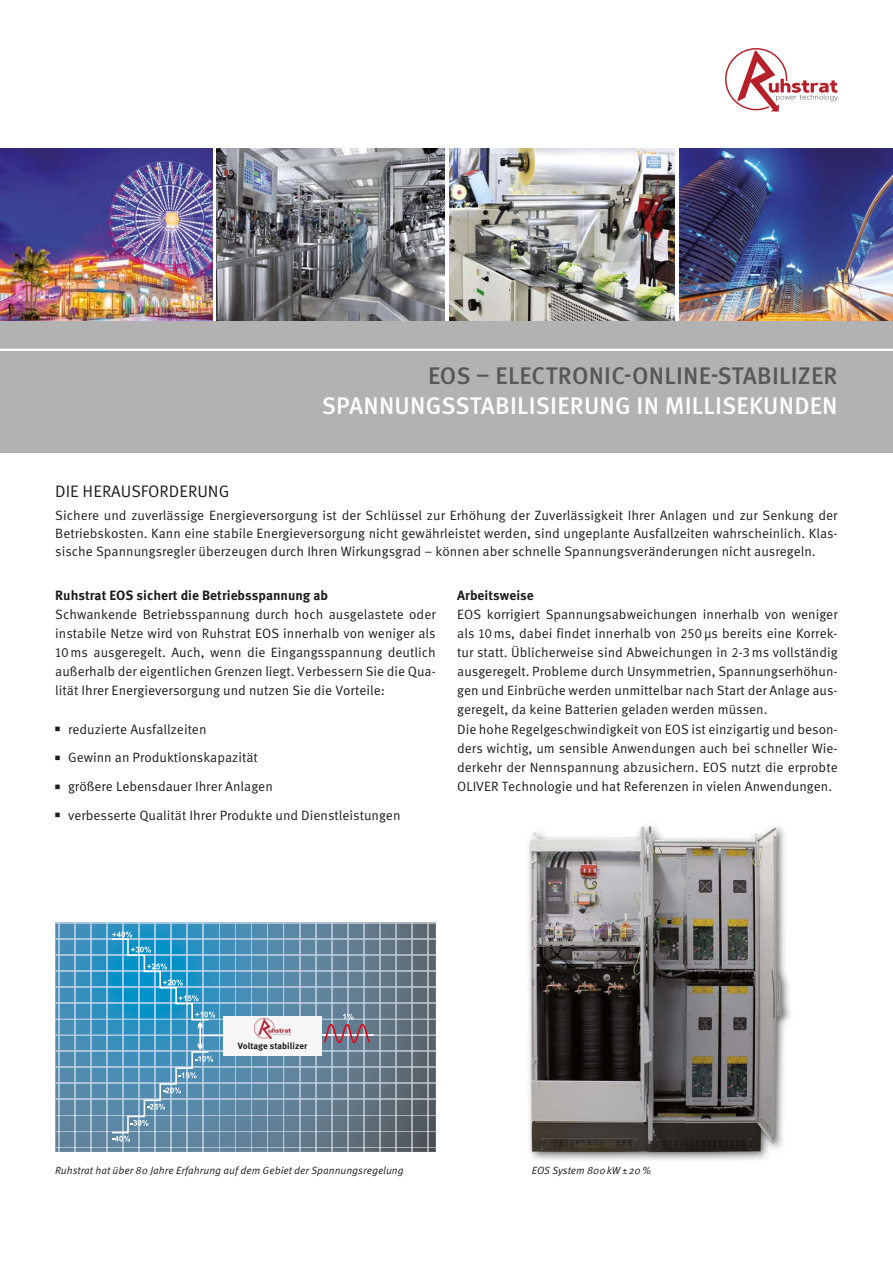
<style>
.page{position:relative;width:893px;height:1263px;background:#fff}
.page>*{position:absolute;margin:0;border:0;box-sizing:border-box;transform-origin:0 0}
.t1{font:500 24px "Meta OT";letter-spacing:.01em;color:#fff}
.t2{font:500 24px "Meta OT";letter-spacing:.01em;color:#575756}
.t3{font:16.65px "Meta OT Norm";color:#1d1d1b}
.t4{font:13.5px/19.2px "Meta OT Norm";color:#1d1d1b;text-align:justify}
.t5{font:700 13.5px "Meta OT";color:#1d1d1b}
.t6{font:10.5px "Meta OT Norm Ita";color:#1d1d1b}
.t7{font:700 9px "Meta OT";color:#1d1d1b}
.s1{font-family:"Meta OT Norm"}
</style>
<div class="page">
<svg style="left:725px;top:48px;width:113px;height:64px"></svg>
<div style="left:0;top:321px;width:893px;height:132px;background:#b2b2b2"></div>
<hr style="left:0;top:349px;width:893px;height:2px;background:#fff">
<img style="left:0;top:148px;width:213px;height:173px">
<img style="left:217px;top:148px;width:228px;height:173px">
<img style="left:449px;top:148px;width:226px;height:173px">
<img style="left:679px;top:148px;width:214px;height:173px">
<svg style="left:55px;top:923px;width:381px;height:229px;background:#5e859e"></svg>
<img style="left:55px;top:922px;width:381px;height:1px">
<img style="left:55px;top:938px;width:381px;height:1px">
<img style="left:55px;top:954px;width:381px;height:1px">
<img style="left:55px;top:971px;width:381px;height:1px">
<img style="left:55px;top:987px;width:381px;height:1px">
<img style="left:55px;top:1003px;width:381px;height:1px">
<img style="left:55px;top:1019px;width:381px;height:1px">
<img style="left:55px;top:1035px;width:381px;height:1px">
<img style="left:55px;top:1051px;width:381px;height:1px">
<img style="left:55px;top:1067px;width:381px;height:1px">
<img style="left:55px;top:1083px;width:381px;height:1px">
<img style="left:55px;top:1099px;width:381px;height:1px">
<img style="left:55px;top:1115px;width:381px;height:1px">
<img style="left:55px;top:1131px;width:381px;height:1px">
<img style="left:55px;top:1147px;width:381px;height:1px">
<img style="left:59px;top:922px;width:1px;height:230px">
<img style="left:75px;top:922px;width:1px;height:230px">
<img style="left:91px;top:922px;width:1px;height:230px">
<img style="left:107px;top:922px;width:1px;height:230px">
<img style="left:123px;top:922px;width:1px;height:230px">
<img style="left:139px;top:922px;width:1px;height:230px">
<img style="left:155px;top:922px;width:1px;height:230px">
<img style="left:171px;top:922px;width:1px;height:230px">
<img style="left:187px;top:922px;width:1px;height:230px">
<img style="left:203px;top:922px;width:1px;height:230px">
<img style="left:219px;top:922px;width:1px;height:230px">
<img style="left:235px;top:922px;width:1px;height:230px">
<img style="left:251px;top:922px;width:1px;height:230px">
<img style="left:267px;top:922px;width:1px;height:230px">
<img style="left:283px;top:922px;width:1px;height:230px">
<img style="left:299px;top:922px;width:1px;height:230px">
<img style="left:315px;top:922px;width:1px;height:230px">
<img style="left:331px;top:922px;width:1px;height:230px">
<img style="left:348px;top:922px;width:1px;height:230px">
<img style="left:364px;top:922px;width:1px;height:230px">
<img style="left:380px;top:922px;width:1px;height:230px">
<img style="left:396px;top:922px;width:1px;height:230px">
<img style="left:412px;top:922px;width:1px;height:230px">
<img style="left:428px;top:922px;width:1px;height:230px">
<hr style="left:321px;top:1034px;width:53px;height:2px;background:#fff">
<svg style="left:323px;top:1013px;width:48px;height:31px"></svg>
<hr style="left:200px;top:1034px;width:24px;height:2px;background:#fff">
<hr style="left:199px;top:1025px;width:2px;height:21px;background:#fff">
<svg style="left:110px;top:931px;width:105px;height:98px;background:#3da1cd"></svg>
<svg style="left:110px;top:1043px;width:103px;height:99px;background:#6b9cba"></svg>
<img style="left:526px;top:823px;width:263px;height:333px">
<div style="left:223px;top:1016px;width:98px;height:39px;background:#f7f7f7"></div>
<img style="left:255px;top:1018px;width:36px;height:21px">
<h1 class="t2" style="left:428px;top:367px;width:411px">EOS – ELECTRONIC-ONLINE-STABILIZER</h1>
<h1 class="t1" style="left:322px;top:397px;width:517px">SPANNUNGSSTABILISIERUNG IN MILLISEKUNDEN</h1>
<p class="t3" style="left:55px;top:485px;width:176px">DIE HERAUSFORDERUNG</p>
<p class="t4" style="left:55px;top:507px;width:784px;line-height:18px">Sichere und zuverlässige Energieversorgung ist der Schlüssel zur Erhöhung der Zuverlässigkeit Ihrer Anlagen und zur Senkung der Betriebskosten. Kann eine stabile Energieversorgung nicht gewährleistet werden, sind ungeplante Ausfallzeiten wahrscheinlich. Klas&shy;sische Spannungsregler überzeugen durch Ihren Wirkungsgrad – können aber schnelle Spannungsveränderungen nicht ausregeln.</p>
<p class="t5" style="left:55px;top:590px;width:274px">Ruhstrat EOS sichert die Betriebsspannung ab</p>
<p class="t4" style="left:55px;top:605px;width:382px">Schwankende Betriebsspannung durch hoch ausgelastete oder instabile Netze wird von Ruhstrat EOS innerhalb von weniger als 10 ms ausgeregelt. Auch, wenn die Eingangsspannung deutlich außerhalb der eigentlichen Grenzen liegt. Verbessern Sie die Qua&shy;lität Ihrer Energieversorgung und nutzen Sie die Vorteile:</p>
<p class="t4" style="left:55px;top:720px;width:153px"><sup>■</sup> reduzierte Ausfallzeiten</p>
<p class="t4" style="left:55px;top:749px;width:204px"><sup>■</sup> Gewinn an Produktionskapazität</p>
<p class="t4" style="left:55px;top:778px;width:219px"><sup>■</sup> größere Lebensdauer Ihrer Anlagen</p>
<p class="t4" style="left:55px;top:806px;width:347px"><sup>■</sup> verbesserte Qualität Ihrer Produkte und Dienstleistungen</p>
<p class="t5" style="left:457px;top:590px;width:78px">Arbeitsweise</p>
<p class="t4" style="left:457px;top:605px;width:382px;text-align:left">EOS korrigiert Spannungsabweichungen innerhalb von weniger als 10 ms, dabei findet innerhalb von 250 μs bereits eine Korrek&shy;tur statt. Üblicherweise sind Abweichungen in 2-3 ms vollständig ausgeregelt. Probleme durch Unsymmetrien, Spannungserhöhun&shy;gen und Einbrüche werden unmittelbar nach Start der Anlage aus&shy;geregelt, da keine Batterien geladen werden müssen.<br>Die hohe Regelgeschwindigkeit von EOS ist einzigartig und beson&shy;ders wichtig, um sensible Anwendungen auch bei schneller Wie&shy;derkehr der Nennspannung abzusichern. EOS nutzt die erprobte OLIVER Technologie und hat Referenzen in vielen Anwendungen.</p>
<p class="t7" style="left:238px;top:1043px;width:71px">Voltage stabilizer</p>
<p class="t6" style="left:55px;top:1166px;width:350px">Ruhstrat hat über 80 Jahre Erfahrung auf dem Gebiet der Spannungsregelung</p>
<p class="t6" style="left:532px;top:1166px;width:121px">EOS System 800 kW <span class="s1">±</span> 20 %</p>
</div>
